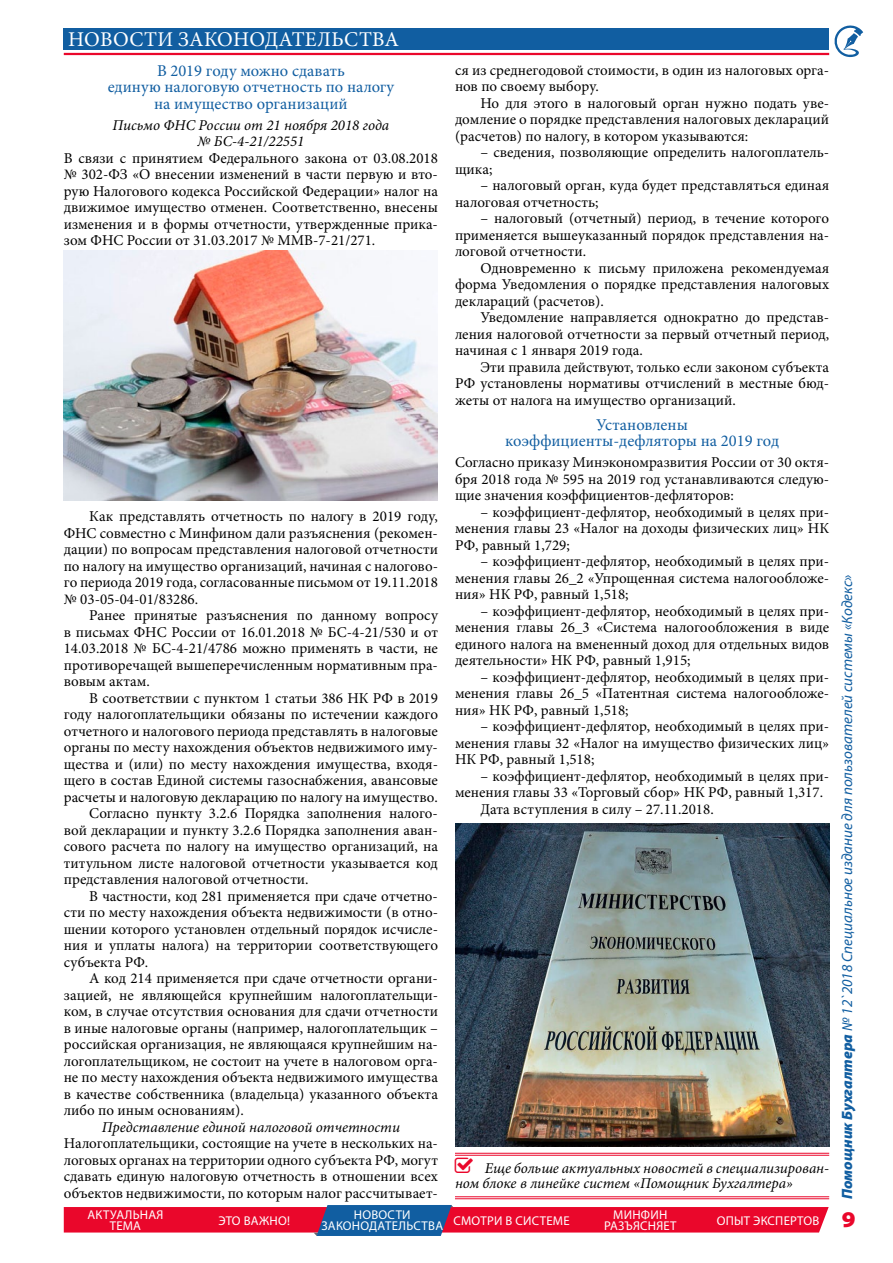
<style>
.page{position:relative;width:893px;height:1263px;background:#fff}
.page>*{position:absolute;margin:0;border:0;box-sizing:border-box;transform-origin:0 0}
.t1{font:900 semi-expanded 22.5px "Myriad Pro";color:#ea072b}
.t2{font:21px "Minion Pro";color:#fff}
.t3{font:16.5px/16.5px "Minion Pro";color:#115ea1;text-align:center}
.t4{font:15px/16.5px "Minion Pro";color:#000;text-align:justify}
.t5{font:italic 15px/16.5px "Minion Pro";color:#000;text-align:center}
.t6{font:italic 15px "Myriad Pro";color:#115ea1}
.t7{font:12.75px/10.5px "Myriad Pro";letter-spacing:.055em;color:#fff;text-align:center}
.t8{font:12.75px/10.5px "Myriad Pro";letter-spacing:.035em;color:#fff}
.t9{font:12.75px "Myriad Pro";letter-spacing:.075em;color:#fff}
.t10{font:12.75px "Myriad Pro";letter-spacing:.125em;color:#fff}
.s1{font-weight:900}
</style>
<div class="page">
<svg style="left:834px;top:25px;width:29px;height:32px"></svg>
<div style="left:64px;top:29px;width:765px;height:21px;background:#115ea1"></div>
<hr style="left:64px;top:53px;width:765px;height:2px;background:#ea072b">
<svg style="left:64px;top:1205px;width:765px;height:31px;background:#c93a5e"></svg>
<img style="left:64px;top:251px;width:374px;height:249px">
<img style="left:455px;top:824px;width:374px;height:322px">
<hr style="left:455px;top:1153px;width:374px;height:1px;background:#ea072b">
<hr style="left:455px;top:1155px;width:374px;height:1px;background:#ea072b">
<hr style="left:455px;top:1196px;width:374px;height:1px;background:#ea072b">
<hr style="left:455px;top:1198px;width:374px;height:1px;background:#ea072b">
<h2 class="t2" style="left:68px;top:25px;width:32px">Новости</h2>
<h2 class="t2" style="left:178px;top:25px;width:15px">законодательства</h2>
<p class="t3" style="left:108px;top:62px;width:288px">В 2019 году можно сдавать<br>единую налоговую отчетность по налогу на имущество организаций</p>
<p class="t5" style="left:112px;top:116px;width:278px">Письмо ФНС России от 21 ноября 2018 года № БС-4-21/22551</p>
<p class="t4" style="left:64px;top:150px;width:376px">В связи с принятием Федерального закона от 03.08.2018 № 302-ФЗ «О внесении изменений в части первую и вто&shy;рую Налогового кодекса Российской Федерации» налог на движимое имущество отменен. Соответственно, внесены изменения и в формы отчетности, утвержденные прика&shy;зом ФНС России от 31.03.2017 № ММВ-7-21/271.</p>
<p class="t4" style="left:64px;top:508px;width:376px;text-indent:26px">Как представлять отчетность по налогу в 2019 году, ФНС совместно с Минфином дали разъяснения (рекомен&shy;дации) по вопросам представления налоговой отчетности по налогу на имущество организаций, начиная с налогово&shy;го периода 2019 года, согласованные письмом от 19.11.2018 № 03-05-04-01/83286.</p>
<p class="t4" style="left:64px;top:607px;width:376px;text-indent:26px">Ранее принятые разъяснения по данному вопросу в письмах ФНС России от 16.01.2018 № БС-4-21/530 и от 14.03.2018 № БС-4-21/4786 можно применять в части, не противоречащей вышеперечисленным нормативным пра&shy;вовым актам.</p>
<p class="t4" style="left:89px;top:690px;width:350px">В соответствии с пунктом 1 статьи 386 НК РФ в 2019</p>
<p class="t4" style="left:64px;top:706px;width:376px">году налогоплательщики обязаны по истечении каждого</p>
<p class="t4" style="left:64px;top:723px;width:376px">отчетного и налогового периода представлять в налоговые</p>
<p class="t4" style="left:64px;top:739px;width:376px">органы по месту нахождения объектов недвижимого иму-</p>
<p class="t4" style="left:64px;top:756px;width:376px">щества и (или) по месту нахождения имущества, входя-</p>
<p class="t4" style="left:64px;top:772px;width:376px">щего в состав Единой системы газоснабжения, авансовые</p>
<p class="t4" style="left:64px;top:789px;width:376px">расчеты и налоговую декларацию по налогу на имущество.</p>
<p class="t4" style="left:89px;top:805px;width:350px">Согласно пункту 3.2.6 Порядка заполнения налого-</p>
<p class="t4" style="left:64px;top:822px;width:376px">вой декларации и пункту 3.2.6 Порядка заполнения аван-</p>
<p class="t4" style="left:64px;top:838px;width:376px">сового расчета по налогу на имущество организаций, на</p>
<p class="t4" style="left:64px;top:855px;width:376px">титульном листе налоговой отчетности указывается код</p>
<p class="t4" style="left:64px;top:871px;width:246px">представления налоговой отчетности.</p>
<p class="t4" style="left:89px;top:888px;width:350px">В частности, код 281 применяется при сдаче отчетно-</p>
<p class="t4" style="left:64px;top:904px;width:376px">сти по месту нахождения объекта недвижимости (в отно-</p>
<p class="t4" style="left:64px;top:921px;width:376px">шении которого установлен отдельный порядок исчисле-</p>
<p class="t4" style="left:64px;top:937px;width:376px">ния и уплаты налога) на территории соответствующего</p>
<p class="t4" style="left:64px;top:954px;width:86px">субъекта РФ.</p>
<p class="t4" style="left:89px;top:970px;width:350px">А код 214 применяется при сдаче отчетности органи-</p>
<p class="t4" style="left:64px;top:987px;width:376px">зацией, не являющейся крупнейшим налогоплательщи-</p>
<p class="t4" style="left:64px;top:1003px;width:376px">ком, в случае отсутствия основания для сдачи отчетности</p>
<p class="t4" style="left:64px;top:1020px;width:376px">в иные налоговые органы (например, налогоплательщик –</p>
<p class="t4" style="left:64px;top:1036px;width:376px">российская организация, не являющаяся крупнейшим на-</p>
<p class="t4" style="left:64px;top:1053px;width:376px">логоплательщиком, не состоит на учете в налоговом орга-</p>
<p class="t4" style="left:64px;top:1069px;width:376px">не по месту нахождения объекта недвижимого имущества</p>
<p class="t4" style="left:64px;top:1086px;width:376px">в качестве собственника (владельца) указанного объекта</p>
<p class="t4" style="left:64px;top:1102px;width:181px">либо по иным основаниям).</p>
<p class="t5" style="left:102px;top:1119px;width:300px">Представление единой налоговой отчетности</p>
<p class="t4" style="left:64px;top:1135px;width:376px">Налогоплательщики, состоящие на учете в нескольких на&shy;логовых органах на территории одного субъекта РФ, могут сдавать единую налоговую отчетность в отношении всех объектов недвижимости, по которым налог рассчитывает-</p>
<p class="t4" style="left:455px;top:62px;width:376px">ся из среднегодовой стоимости, в один из налоговых орга&shy;нов по своему выбору.</p>
<p class="t4" style="left:455px;top:95px;width:376px;text-indent:26px">Но для этого в налоговый орган нужно подать уве&shy;домление о порядке представления налоговых деклараций (расчетов) по налогу, в котором указываются:</p>
<p class="t4" style="left:455px;top:144px;width:376px;text-indent:26px">– сведения, позволяющие определить налогоплатель&shy;щика;</p>
<p class="t4" style="left:455px;top:177px;width:376px;text-indent:26px">– налоговый орган, куда будет представляться единая налоговая отчетность;</p>
<p class="t4" style="left:455px;top:210px;width:376px;text-indent:26px">– налоговый (отчетный) период, в течение которого применяется вышеуказанный порядок представления на&shy;логовой отчетности.</p>
<p class="t4" style="left:455px;top:260px;width:376px;text-indent:26px">Одновременно к письму приложена рекомендуемая форма Уведомления о порядке представления налоговых деклараций (расчетов).</p>
<p class="t4" style="left:455px;top:309px;width:376px;text-indent:26px">Уведомление направляется однократно до представ&shy;ления налоговой отчетности за первый отчетный период, начиная с 1 января 2019 года.</p>
<p class="t4" style="left:455px;top:359px;width:376px;text-indent:26px">Эти правила действуют, только если законом субъекта РФ установлены нормативы отчислений в местные бюд&shy;жеты от налога на имущество организаций.</p>
<p class="t3" style="left:505px;top:416px;width:276px">Установлены коэффициенты-дефляторы на 2019 год</p>
<p class="t4" style="left:455px;top:454px;width:376px">Согласно приказу Минэкономразвития России от 30 октя&shy;бря 2018 года № 595 на 2019 год устанавливаются следую&shy;щие значения коэффициентов-дефляторов:</p>
<p class="t4" style="left:455px;top:503px;width:376px;text-indent:26px">– коэффициент-дефлятор, необходимый в целях при&shy;менения главы 23 «Налог на доходы физических лиц» НК РФ, равный 1,729;</p>
<p class="t4" style="left:455px;top:553px;width:376px;text-indent:26px">– коэффициент-дефлятор, необходимый в целях при&shy;менения главы 26_2 «Упрощенная система налогообложе&shy;ния» НК РФ, равный 1,518;</p>
<p class="t4" style="left:455px;top:602px;width:376px;text-indent:26px">– коэффициент-дефлятор, необходимый в целях при&shy;менения главы 26_3 «Система налогообложения в виде единого налога на вмененный доход для отдельных видов деятельности» НК РФ, равный 1,915;</p>
<p class="t4" style="left:455px;top:668px;width:376px;text-indent:26px">– коэффициент-дефлятор, необходимый в целях при&shy;менения главы 26_5 «Патентная система налогообложе&shy;ния» НК РФ, равный 1,518;</p>
<p class="t4" style="left:455px;top:718px;width:376px;text-indent:26px">– коэффициент-дефлятор, необходимый в целях при&shy;менения главы 32 «Налог на имущество физических лиц» НК РФ, равный 1,518;</p>
<p class="t4" style="left:480px;top:767px;width:350px">– коэффициент-дефлятор, необходимый в целях при-</p>
<p class="t4" style="left:455px;top:784px;width:370px">менения главы 33 «Торговый сбор» НК РФ, равный 1,317.</p>
<p class="t4" style="left:480px;top:800px;width:235px">Дата вступления в силу – 27.11.2018.</p>
<p class="t5" style="left:455px;top:1160px;width:376px;line-height:15px;text-align:left;text-indent:30px">Еще больше актуальных новостей в специализирован&shy;ном блоке в линейке систем «Помощник Бухгалтера»</p>
<p class="t8" style="left:110px;top:1209px;width:55px;text-indent:-22px">Актуальная тема</p>
<p class="t7" style="left:218px;top:1215px;width:73px">это важно!</p>
<p class="t7" style="left:354px;top:1209px;width:58px">но вости</p>
<p class="t7" style="left:321px;top:1220px;width:31px">законо</p>
<p class="t9" style="left:369px;top:1218px;width:94px">дательства смо</p>
<p class="t7" style="left:481px;top:1215px;width:91px">три в систем е</p>
<p class="t7" style="left:604px;top:1209px;width:74px">минфин разъясн яет</p>
<p class="t10" style="left:717px;top:1212px;width:104px">опыт экспертов</p>
<p class="t6" style="left:838px;top:1199px;width:626px;rotate:-90deg"><span class="s1">Помощник Бухгалтера</span> № 12`2018 Специальное издание для пользователей системы «Кодекс»</p>
<h1 class="t1" style="left:842px;top:1204px;width:15px">9</h1>
</div>
